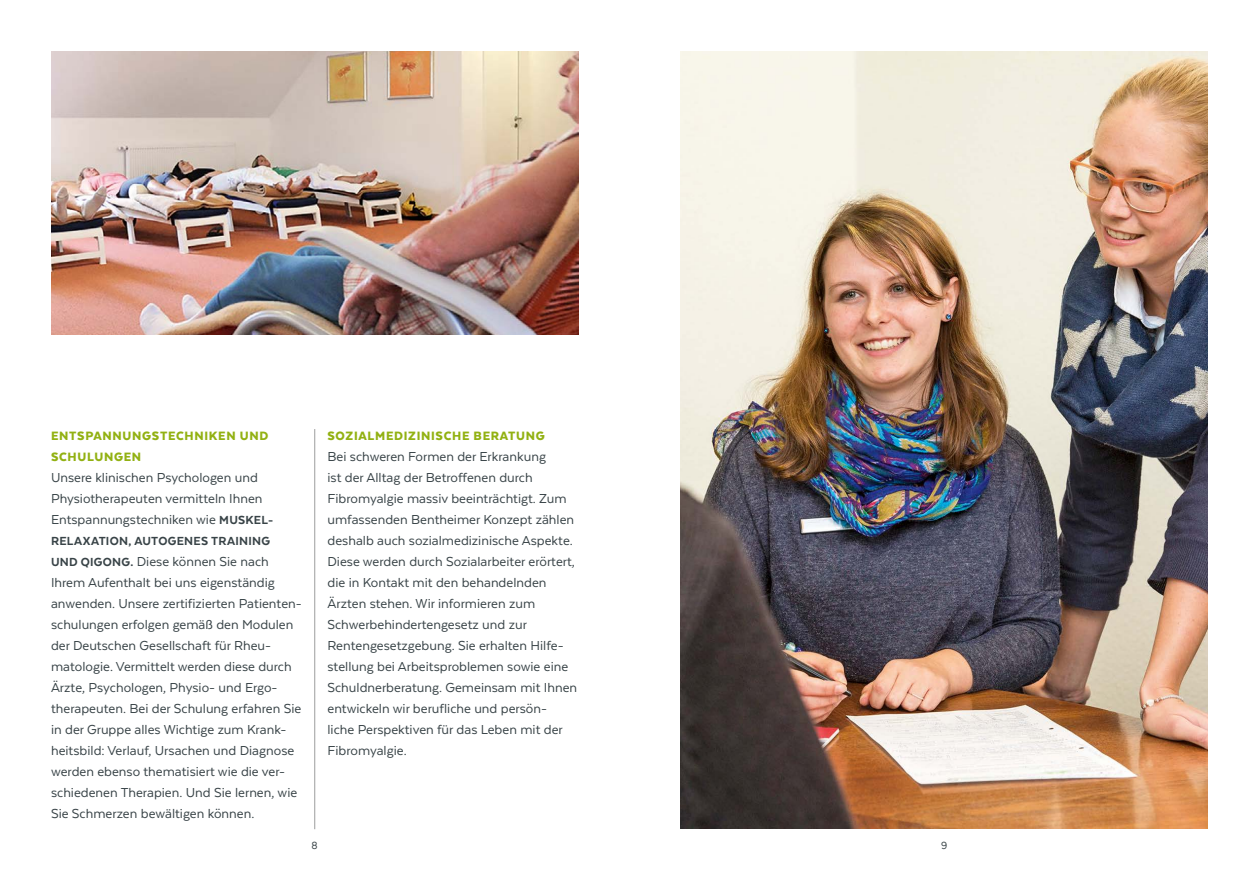
<style>
.page{position:relative;width:1259px;height:893px;background:#fff}
.page>*{position:absolute;margin:0;border:0;box-sizing:border-box;transform-origin:0 0}
.t1{font:15px/21px "Texta";color:#384347}
.t2{font:900 13.95px/21px "Texta";letter-spacing:.05em;color:#92b112}
.t3{font:800 13.5px "Texta";letter-spacing:.02em;color:#384347}
.t4{font:12px "Texta";color:#384347}
.s1{font-weight:800;font-size:13.5px}
</style>
<div class="page">
<hr style="left:314px;top:429px;width:1px;height:400px;background:#9c9d9d">
<img style="left:680px;top:51px;width:528px;height:777px">
<img style="left:51px;top:51px;width:527px;height:284px">
<p class="t2" style="left:51px;top:425px;width:219px">ENTSPANNUNGSTECHNIKEN UND<br>SCHULUNGEN</p>
<p class="t1" style="left:51px;top:466px;width:224px">Unsere klinischen Psychologen und<br>Physiotherapeuten vermitteln Ihnen<br>Entspannungstechniken wie <span class="s1">MUSKEL-</span></p>
<p class="t3" style="left:51px;top:533px;width:220px">RELAXATION, AUTOGENES TRAINING</p>
<p class="t1" style="left:51px;top:550px;width:252px"><span class="s1">UND QIGONG.</span> Diese können Sie nach Ihrem Aufenthalt bei uns eigenständig anwenden. Unsere zertifizierten Patienten&shy;schulungen erfolgen gemäß den Modulen der Deutschen Gesellschaft für Rheu&shy;matologie. Vermittelt werden diese durch Ärzte, Psychologen, Physio- und Ergo&shy;therapeuten. Bei der Schulung erfahren Sie in der Gruppe alles Wichtige zum Krank&shy;heitsbild: Verlauf, Ursachen und Diagnose werden ebenso thematisiert wie die ver&shy;schiedenen Therapien. Und Sie lernen, wie Sie Schmerzen bewältigen können.</p>
<p class="t2" style="left:327px;top:425px;width:219px">SOZIALMEDIZINISCHE BERATUNG</p>
<p class="t1" style="left:327px;top:445px;width:251px">Bei schweren Formen der Erkrankung<br>ist der Alltag der Betroffenen durch Fibromyalgie massiv beeinträchtigt. Zum umfassenden Bentheimer Konzept zählen deshalb auch sozialmedizinische Aspekte.<br>Diese werden durch Sozialarbeiter erörtert, die in Kontakt mit den behandelnden Ärzten stehen. Wir informieren zum Schwerbehindertengesetz und zur Rentengesetzgebung. Sie erhalten Hilfe&shy;stellung bei Arbeitsproblemen sowie eine Schuldnerberatung. Gemeinsam mit Ihnen entwickeln wir berufliche und persön&shy;liche Perspektiven für das Leben mit der Fibromyalgie.</p>
<p class="t4" style="left:312px;top:839px;width:8px">8</p>
<p class="t4" style="left:941px;top:839px;width:8px">9</p>
</div>
